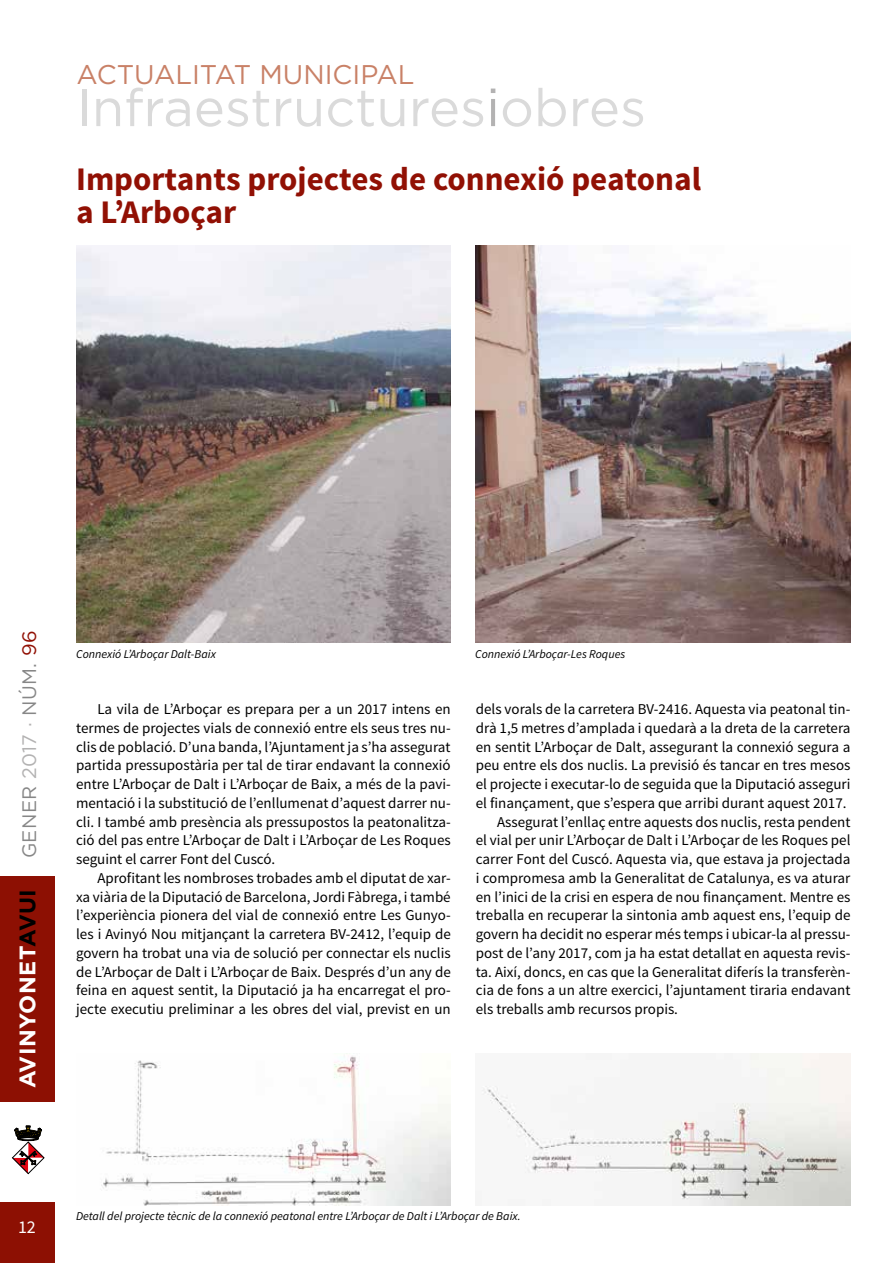
<style>
.page{position:relative;width:893px;height:1263px;background:#fff}
.page>*{position:absolute;margin:0;border:0;box-sizing:border-box;transform-origin:0 0}
.t1{font:52.5px "Gotham";color:#dadada}
.t2{font:700 33px/33px "Source Sans Pro";color:#911004}
.t3{font:27px "Gotham";color:#c98167}
.t4{font:700 22.5px "Gotham";letter-spacing:.02em;color:#fff}
.t5{font:19.5px "Gotham";letter-spacing:.02em;color:#878787}
.t6{font:18px "Source Sans Pro";color:#fff}
.t7{font:15px/18.8px "Source Sans Pro";color:#000;text-align:justify}
.t8{font:italic 12px "Source Sans Pro";color:#000}
.s1{color:#b3b2b2}
.s2{color:#911004}
.s3{color:#000}
</style>
<div class="page">
<div style="left:0;top:1202px;width:55px;height:61px;background:#8d1003"></div>
<div style="left:0;top:876px;width:55px;height:225px;background:#8d1003"></div>
<svg style="left:12px;top:1125px;width:33px;height:49px"></svg>
<img style="left:76px;top:246px;width:375px;height:396px">
<img style="left:475px;top:246px;width:376px;height:396px">
<img style="left:101px;top:1053px;width:350px;height:153px">
<img style="left:482px;top:1053px;width:369px;height:153px">
<h3 class="t3" style="left:77px;top:60px;width:340px">ACTUALITAT MUNICIPAL</h3>
<h1 class="t1" style="left:77px;top:78px;width:571px">Infraestructures<span class="s1">i</span>obres</h1>
<h2 class="t2" style="left:76px;top:163px;width:627px">Importants projectes de connexió peatonal a L’Arboçar</h2>
<h3 class="t5" style="left:18px;top:858px;width:229px;rotate:-90deg">GENER <span class="s1">2017 ·</span> NÚM. <span class="s2">96</span></h3>
<h3 class="t4" style="left:14px;top:1088px;width:201px;rotate:-90deg">AVINYONET<span class="s3">AVUI</span></h3>
<p class="t8" style="left:76px;top:646px;width:141px">Connexió L’Arboçar Dalt-Baix</p>
<p class="t8" style="left:475px;top:646px;width:152px">Connexió L’Arboçar-Les Roques</p>
<p class="t7" style="left:76px;top:700px;width:376px;text-indent:21px">La vila de L’Arboçar es prepara per a un 2017 intens en termes de projectes vials de connexió entre els seus tres nu&shy;clis de població. D’una banda, l’Ajuntament ja s’ha assegurat partida pressupostària per tal de tirar endavant la connexió entre L’Arboçar de Dalt i L’Arboçar de Baix, a més de la pavi&shy;mentació i la substitució de l’enllumenat d’aquest darrer nu&shy;cli. I també amb presència als pressupostos la peatonalitza&shy;ció del pas entre L’Arboçar de Dalt i L’Arboçar de Les Roques seguint el carrer Font del Cuscó.</p>
<p class="t7" style="left:76px;top:869px;width:376px;text-indent:21px">Aprofitant les nombroses trobades amb el diputat de xar&shy;xa viària de la Diputació de Barcelona, Jordi Fàbrega, i també l’experiència pionera del vial de connexió entre Les Gunyo&shy;les i Avinyó Nou mitjançant la carretera BV-2412, l’equip de govern ha trobat una via de solució per connectar els nuclis de L’Arboçar de Dalt i L’Arboçar de Baix. Després d’un any de feina en aquest sentit, la Diputació ja ha encarregat el pro&shy;jecte executiu preliminar a les obres del vial, previst en un</p>
<p class="t7" style="left:476px;top:700px;width:376px">dels vorals de la carretera BV-2416. Aquesta via peatonal tin-</p>
<p class="t7" style="left:476px;top:719px;width:376px">drà 1,5 metres d’amplada i quedarà a la dreta de la carretera</p>
<p class="t7" style="left:476px;top:737px;width:376px">en sentit L’Arboçar de Dalt, assegurant la connexió segura a</p>
<p class="t7" style="left:476px;top:756px;width:376px">peu entre els dos nuclis. La previsió és tancar en tres mesos</p>
<p class="t7" style="left:476px;top:775px;width:376px">el projecte i executar-lo de seguida que la Diputació asseguri</p>
<p class="t7" style="left:476px;top:794px;width:372px">el finançament, que s’espera que arribi durant aquest 2017.</p>
<p class="t7" style="left:497px;top:812px;width:355px">Assegurat l’enllaç entre aquests dos nuclis, resta pendent</p>
<p class="t7" style="left:476px;top:831px;width:376px">el vial per unir L’Arboçar de Dalt i L’Arboçar de les Roques pel</p>
<p class="t7" style="left:476px;top:850px;width:376px">carrer Font del Cuscó. Aquesta via, que estava ja projectada</p>
<p class="t7" style="left:476px;top:869px;width:376px">i compromesa amb la Generalitat de Catalunya, es va aturar</p>
<p class="t7" style="left:476px;top:887px;width:376px">en l’inici de la crisi en espera de nou finançament. Mentre es</p>
<p class="t7" style="left:476px;top:906px;width:376px">treballa en recuperar la sintonia amb aquest ens, l’equip de</p>
<p class="t7" style="left:476px;top:925px;width:376px">govern ha decidit no esperar més temps i ubicar-la al pressu-</p>
<p class="t7" style="left:476px;top:944px;width:376px">post de l’any 2017, com ja ha estat detallat en aquesta revis-</p>
<p class="t7" style="left:476px;top:962px;width:376px">ta. Així, doncs, en cas que la Generalitat diferís la transferèn-</p>
<p class="t7" style="left:476px;top:981px;width:376px">cia de fons a un altre exercici, l’ajuntament tiraria endavant</p>
<p class="t7" style="left:476px;top:1000px;width:204px">els treballs amb recursos propis.</p>
<p class="t6" style="left:18px;top:1216px;width:19px">12</p>
<p class="t8" style="left:76px;top:1209px;width:446px">Detall del projecte tècnic de la connexió peatonal entre L’Arboçar de Dalt i L’Arboçar de Baix.</p>
</div>
